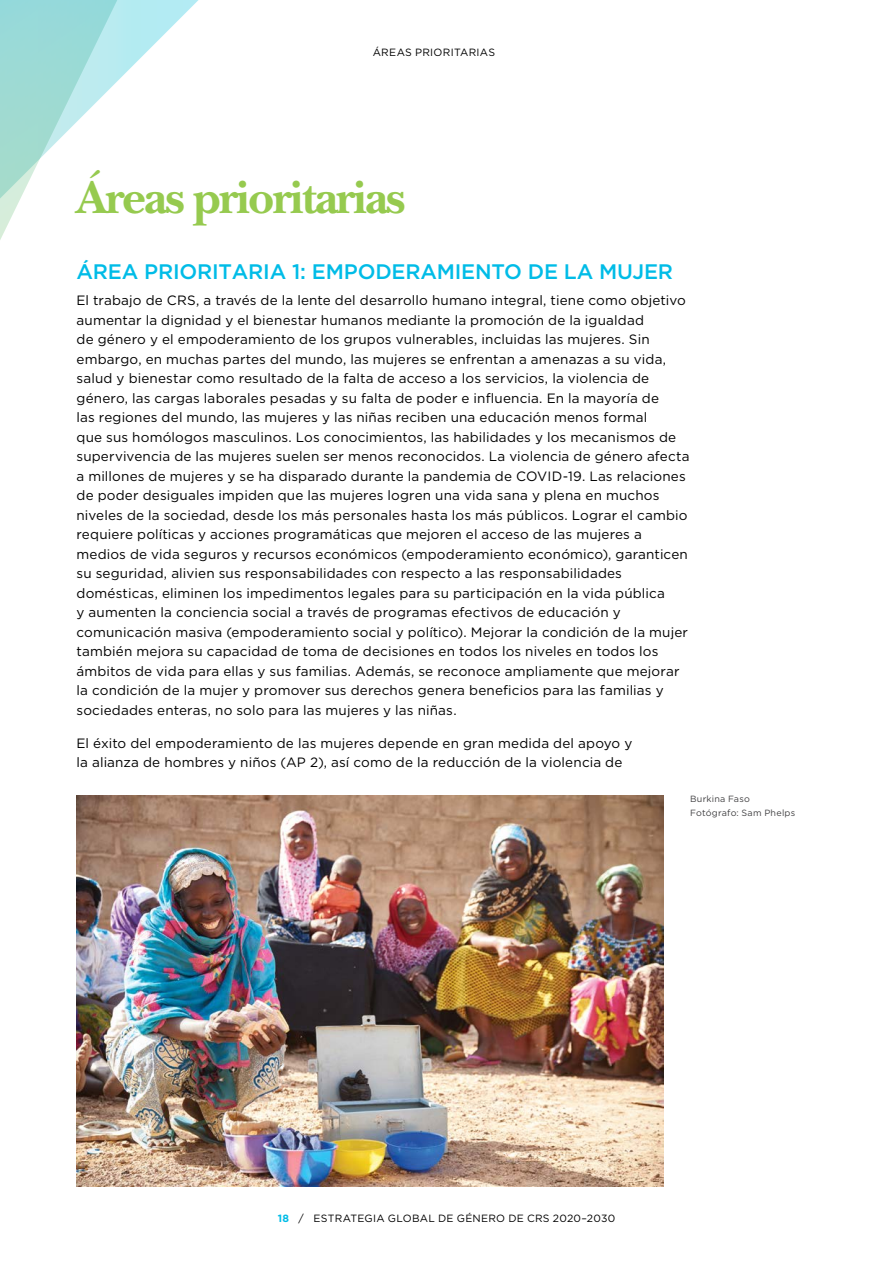
<style>
.page{position:relative;width:893px;height:1263px;background:#fff}
.page>*{position:absolute;margin:0;border:0;box-sizing:border-box;transform-origin:0 0}
.t1{font:700 48px "New Baskerville Std";letter-spacing:-.04em;color:#96ca4f}
.t2{font:500 21px "Gotham";letter-spacing:-.01em;color:#00bce7}
.t3{font:13.5px/19.5px "Gotham";letter-spacing:.01em;color:#000}
.t4{font:10.5px "Gotham";letter-spacing:.025em;color:#000}
.t5{font:9px/13.5px "Gotham";letter-spacing:.025em;color:#414042}
.s1{font-weight:700;color:#00bce7}
</style>
<div class="page">
<svg style="left:0;top:0;width:199px;height:240px"></svg>
<img style="left:77px;top:795px;width:586px;height:391px">
<p class="t4" style="left:373px;top:45px;width:124px">ÁREAS PRIORITARIAS</p>
<h1 class="t1" style="left:77px;top:170px;width:330px">Áreas prioritarias</h1>
<h2 class="t2" style="left:77px;top:258px;width:598px">ÁREA PRIORITARIA 1: EMPODERAMIENTO DE LA MUJER</h2>
<p class="t3" style="left:77px;top:291px;width:614px">El trabajo de CRS, a través de la lente del desarrollo humano integral, tiene como objetivo aumentar la dignidad y el bienestar humanos mediante la promoción de la igualdad<br>de género y el empoderamiento de los grupos vulnerables, incluidas las mujeres. Sin embargo, en muchas partes del mundo, las mujeres se enfrentan a amenazas a su vida, salud y bienestar como resultado de la falta de acceso a los servicios, la violencia de género, las cargas laborales pesadas y su falta de poder e influencia. En la mayoría de<br>las regiones del mundo, las mujeres y las niñas reciben una educación menos formal<br>que sus homólogos masculinos. Los conocimientos, las habilidades y los mecanismos de supervivencia de las mujeres suelen ser menos reconocidos. La violencia de género afecta a millones de mujeres y se ha disparado durante la pandemia de COVID-19. Las relaciones de poder desiguales impiden que las mujeres logren una vida sana y plena en muchos niveles de la sociedad, desde los más personales hasta los más públicos. Lograr el cambio requiere políticas y acciones programáticas que mejoren el acceso de las mujeres a medios de vida seguros y recursos económicos (empoderamiento económico), garanticen su seguridad, alivien sus responsabilidades con respecto a las responsabilidades domésticas, eliminen los impedimentos legales para su participación en la vida pública<br>y aumenten la conciencia social a través de programas efectivos de educación y comunicación masiva (empoderamiento social y político). Mejorar la condición de la mujer también mejora su capacidad de toma de decisiones en todos los niveles en todos los ámbitos de vida para ellas y sus familias. Además, se reconoce ampliamente que mejorar la condición de la mujer y promover sus derechos genera beneficios para las familias y sociedades enteras, no solo para las mujeres y las niñas.</p>
<p class="t3" style="left:77px;top:733px;width:557px">El éxito del empoderamiento de las mujeres depende en gran medida del apoyo y la alianza de hombres y niños (AP 2), así como de la reducción de la violencia de</p>
<p class="t5" style="left:690px;top:792px;width:107px">Burkina Faso<br>Fotógrafo: Sam Phelps</p>
<p class="t4" style="left:278px;top:1212px;width:339px"><span class="s1">18</span> / ESTRATEGIA GLOBAL DE GÉNERO DE CRS 2020–2030</p>
</div>
